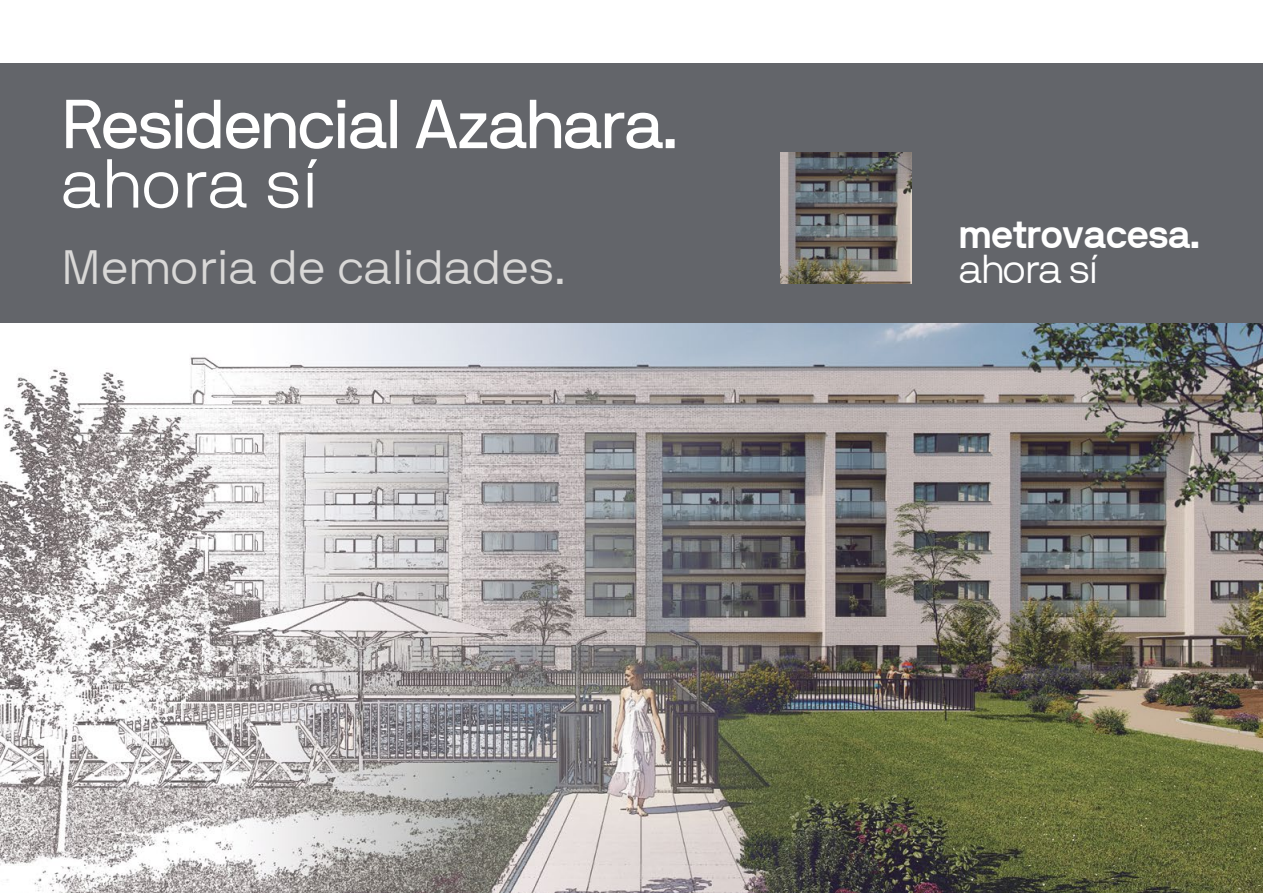
<style>
.page{position:relative;width:1263px;height:893px;background:#fff}
.page>*{position:absolute;margin:0;border:0;box-sizing:border-box;transform-origin:0 0}
.t1{font:68.7px "NB International Regular Webfont";letter-spacing:-.035em;color:#fff}
.t2{font:68.7px "NB International Light Webfont";color:#fff}
.t3{font:48px "NB International Light Webfont";color:#d9d8d7}
.t4{font:40.2px "NB International Bold Webfont";letter-spacing:-.04em;color:#fff}
.t5{font:40.2px "NB International Light Webfont";letter-spacing:-.04em;color:#fff}
</style>
<div class="page">
<img style="left:0;top:322px;width:1263px;height:571px">
<div style="left:0;top:63px;width:1263px;height:259px;background:#63656a"></div>
<img style="left:780px;top:152px;width:131px;height:132px">
<p class="t1" style="left:61px;top:86px;width:619px">Residencial Azahara.</p>
<p class="t2" style="left:61px;top:145px;width:259px">ahora sí</p>
<p class="t3" style="left:60px;top:240px;width:507px">Memoria de calidades.</p>
<p class="t4" style="left:959px;top:211px;width:243px">metrovacesa.</p>
<p class="t5" style="left:959px;top:246px;width:141px">ahora sí</p>
</div>
